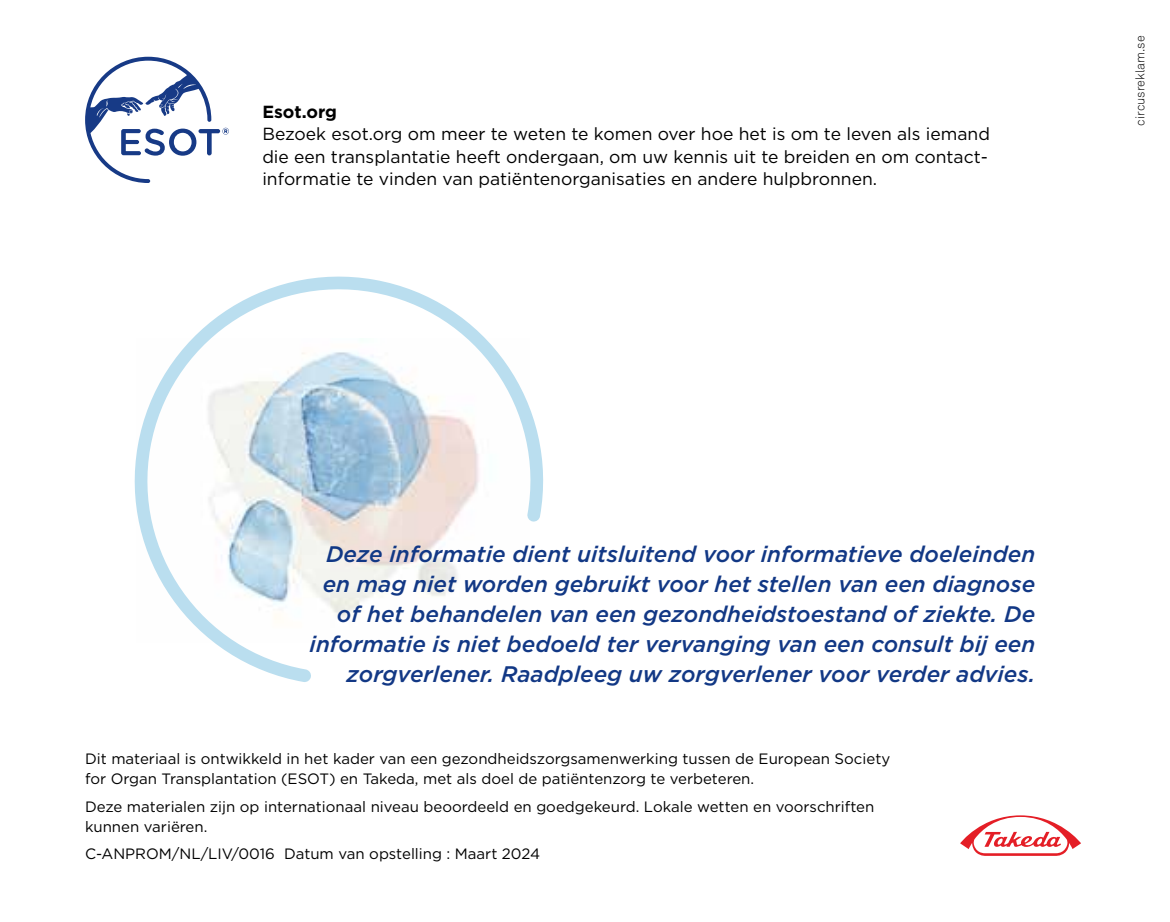
<style>
.page{position:relative;width:1170px;height:922px;background:#fff}
.page>*{position:absolute;margin:0;border:0;box-sizing:border-box;transform-origin:0 0}
.t1{font:italic 500 22.5px/30px "Gotham";color:#123885;text-align:right}
.t2{font:17.5px/22.5px "Gotham";color:#000;text-align:justify}
.t3{font:700 17.5px "Gotham";color:#000}
.t4{font:15px/20px "Gotham";color:#000}
.t5{font:300 12.5px "Akkurat Std";color:#000}
</style>
<div class="page">
<svg style="left:960px;top:815px;width:121px;height:41px"></svg>
<svg style="left:85px;top:57px;width:144px;height:126px"></svg>
<svg style="left:134px;top:276px;width:409px;height:406px"></svg>
<p class="t3" style="left:262px;top:100px;width:76px">Esot.org</p>
<p class="t2" style="left:262px;top:123px;width:729px">Bezoek esot.org om meer te weten te komen over hoe het is om te leven als iemand die een transplantatie heeft ondergaan, om uw kennis uit te breiden en om contact&shy;informatie te vinden van patiëntenorganisaties en andere hulpbronnen.</p>
<p class="t5" style="left:1132px;top:126px;width:92px;rotate:-90deg">circusreklam.se</p>
<p class="t1" style="left:309px;top:538px;width:727px">Deze informatie dient uitsluitend voor informatieve doeleinden en mag niet worden gebruikt voor het stellen van een diagnose of het behandelen van een gezondheidstoestand of ziekte. De informatie is niet bedoeld ter vervanging van een consult bij een zorgverlener. Raadpleeg uw zorgverlener voor verder advies.</p>
<p class="t4" style="left:85px;top:748px;width:806px">Dit materiaal is ontwikkeld in het kader van een gezondheidszorgsamenwerking tussen de European Society for Organ Transplantation (ESOT) en Takeda, met als doel de patiëntenzorg te verbeteren.</p>
<p class="t4" style="left:85px;top:795px;width:790px">Deze materialen zijn op internationaal niveau beoordeeld en goedgekeurd. Lokale wetten en voorschriften kunnen variëren.</p>
<p class="t4" style="left:85px;top:842px;width:456px">C-ANPROM/NL/LIV/0016 Datum van opstelling : Maart 2024</p>
</div>
